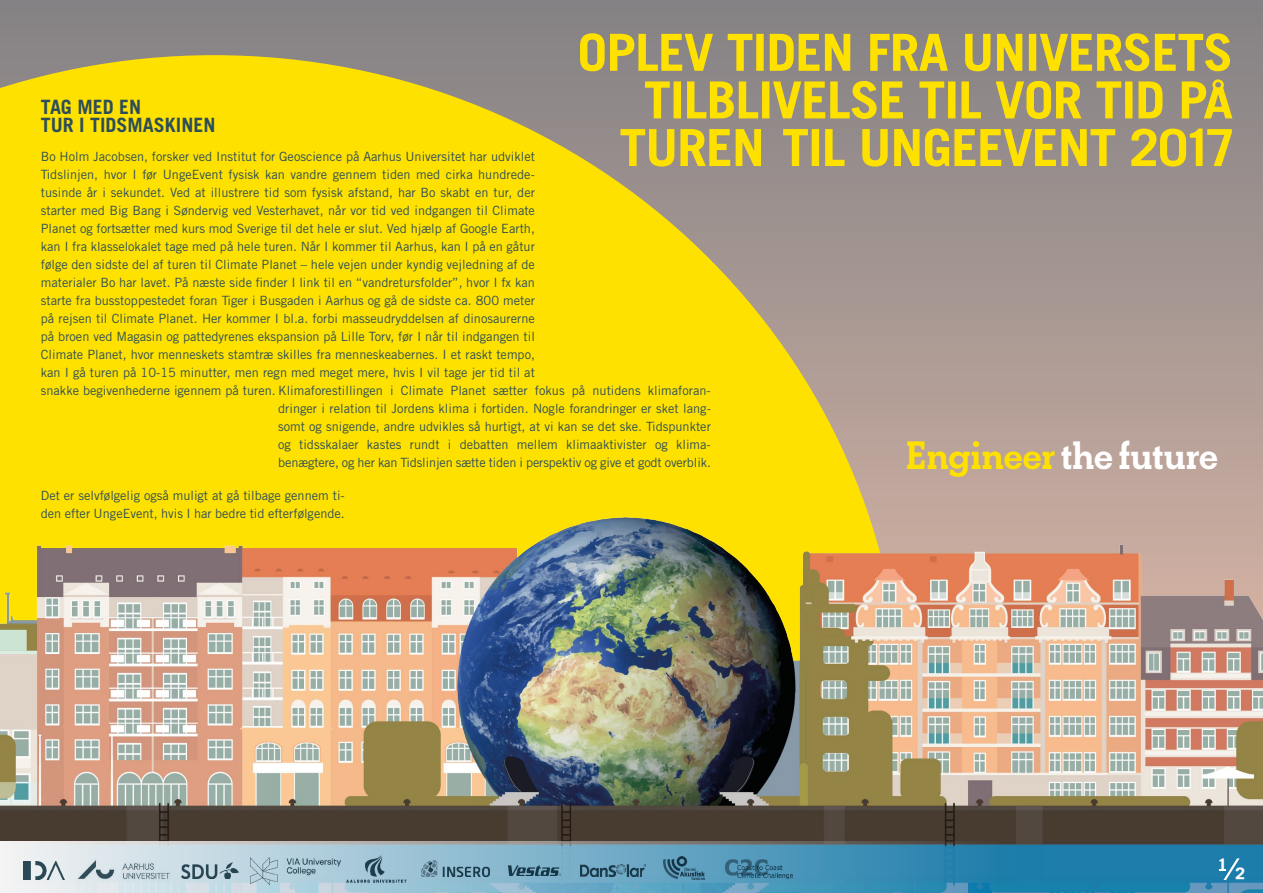
<style>
.page{position:relative;width:1263px;height:893px;background:#fff}
.page>*{position:absolute;margin:0;border:0;box-sizing:border-box;transform-origin:0 0}
.t1{font:700 41.25px "Beton EF";letter-spacing:-.02em;color:#fff}
.t2{font:700 26.7px "Trade Gothic LT Std";color:#fff;scale:1.05 1}
.t3{font:700 19.8px/18.1px "Trade Gothic LT Std";color:#2d4e59}
.t4{font:12.75px/18px "Trade Gothic";color:#2d4e59;text-align:justify}
.s1{color:#ffe100}
</style>
<div class="page">
<img style="left:0;top:0;width:1263px;height:893px">
<svg style="left:0;top:841px;width:1012px;height:52px;background:#7eaec5"></svg>
<img style="left:421px;top:861px;width:68px;height:16px">
<img style="left:77px;top:857px;width:98px;height:26px">
<img style="left:251px;top:857px;width:32px;height:27px">
<img style="left:286px;top:858px;width:56px;height:31px">
<img style="left:509px;top:866px;width:52px;height:9px">
<img style="left:581px;top:864px;width:64px;height:12px">
<img style="left:181px;top:863px;width:57px;height:15px">
<img style="left:335px;top:850px;width:82px;height:26px">
<img style="left:335px;top:876px;width:82px;height:12px">
<img style="left:24px;top:861px;width:40px;height:18px">
<svg style="left:620px;top:129px;width:612px;height:38px;background:#c4b24c"></svg>
<svg style="left:580px;top:33px;width:650px;height:38px;background:#c0af48"></svg>
<img style="left:725px;top:860px;width:67px;height:18px">
<img style="left:663px;top:856px;width:41px;height:24px">
<svg style="left:645px;top:79px;width:587px;height:40px;background:#bdac50"></svg>
<svg style="left:1219px;top:858px;width:20px;height:22px"></svg>
<h3 class="t3" style="left:41px;top:98px;width:176px">TAG MED EN<br>TUR I TIDSMASKINEN</h3>
<p class="t4" style="left:41px;top:148px;width:496px">Bo Holm Jacobsen, forsker ved Institut for Geoscience på Aarhus Universitet har udviklet Tidslinjen, hvor I før UngeEvent fysisk kan vandre gennem tiden med cirka hundrede&shy;tusinde år i sekundet. Ved at illustrere tid som fysisk afstand, har Bo skabt en tur, der starter med Big Bang i Søndervig ved Vesterhavet, når vor tid ved indgangen til Climate Planet og fortsætter med kurs mod Sverige til det hele er slut. Ved hjælp af Google Earth, kan I fra klasselokalet tage med på hele turen. Når I kommer til Aarhus, kan I på en gåtur følge den sidste del af turen til Climate Planet – hele vejen under kyndig vejledning af de materialer Bo har lavet. På næste side finder I link til en “vandretursfolder”, hvor I fx kan starte fra busstoppestedet foran Tiger i Busgaden i Aarhus og gå de sidste ca. 800 meter på rejsen til Climate Planet. Her kommer I bl.a. forbi masseudryddelsen af dinosaurerne på broen ved Magasin og pattedyrenes ekspansion på Lille Torv, før I når til indgangen til Climate Planet, hvor menneskets stamtræ skilles fra menneskeabernes. I et raskt tempo, kan I gå turen på 10-15 minutter, men regn med meget mere, hvis I vil tage jer tid til at</p>
<p class="t4" style="left:278px;top:382px;width:434px;text-indent:-237px">snakke begivenhederne igennem på turen. Klimaforestillingen i Climate Planet sætter fokus på nutidens klimaforan&shy;dringer i relation til Jordens klima i fortiden. Nogle forandringer er sket lang&shy;somt og snigende, andre udvikles så hurtigt, at vi kan se det ske. Tidspunkter og tidsskalaer kastes rundt i debatten mellem klimaaktivister og klima&shy;benægtere, og her kan Tidslinjen sætte tiden i perspektiv og give et godt overblik.</p>
<p class="t4" style="left:41px;top:486px;width:305px">Det er selvfølgelig også muligt at gå tilbage gennem ti&shy;den efter UngeEvent, hvis I har bedre tid efterfølgende.</p>
<h1 class="t1" style="left:905px;top:431px;width:314px"><span class="s1">Engineer</span> the future</h1>
<h2 class="t2" style="left:1217px;top:857px;width:27px">¹ ²</h2>
</div>
